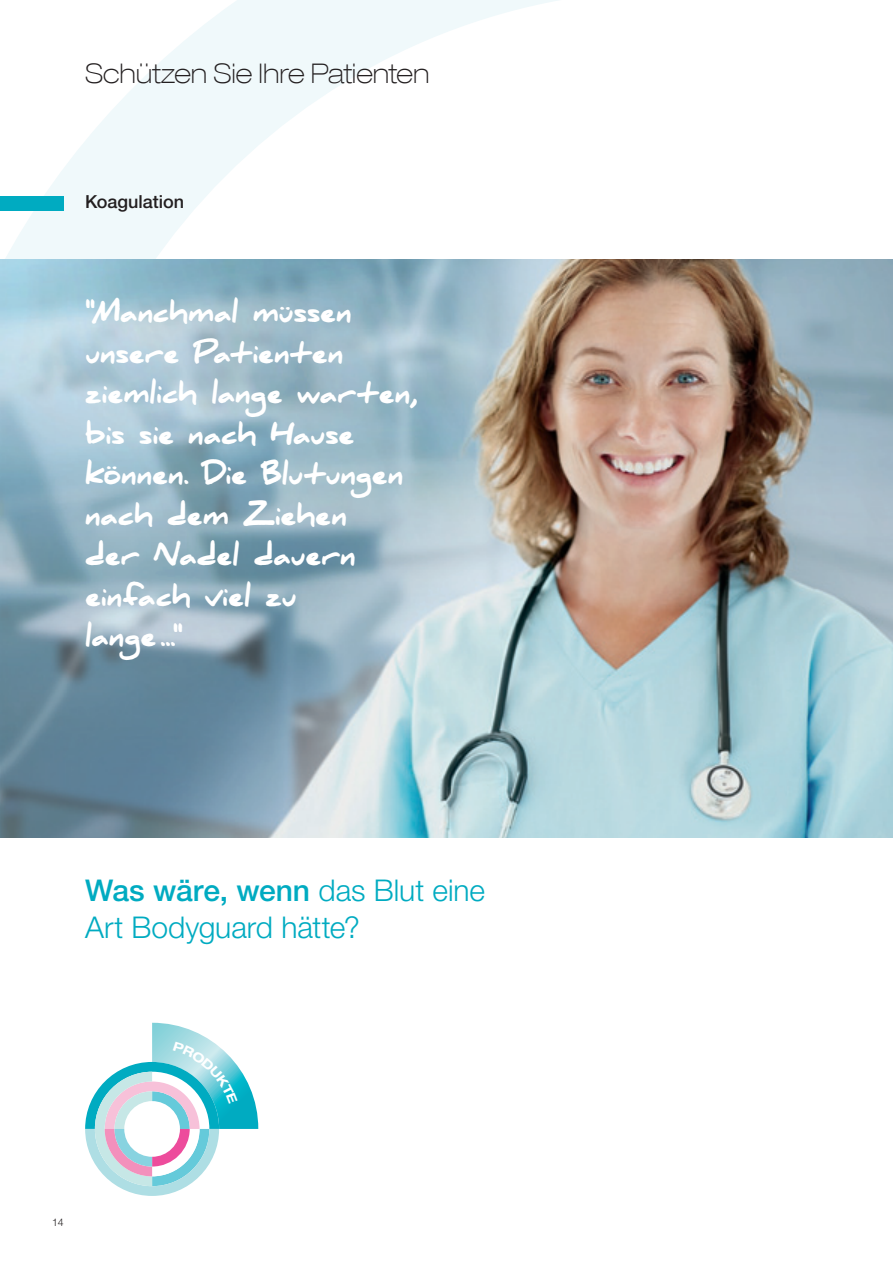
<style>
.page{position:relative;width:893px;height:1263px;background:#fff}
.page>*{position:absolute;margin:0;border:0;box-sizing:border-box;transform-origin:0 0}
.t1{font:300 30px/37px "Helvetica Neue LTW1 G";letter-spacing:-.005em;color:#00abc1}
.t2{font:900 27px/40.5px "Daniel";letter-spacing:-.005em;color:#fff}
.t3{font:100 expanded 27px "Helvetica Neue LT Com";color:#231f20}
.t4{font:500 18px "Helvetica Neue LTW1 G";color:#231f20}
.t5{font:300 10.5px "Helvetica Neue LTW1 G";color:#231f20}
.s1{font-weight:500}
</style>
<div class="page">
<svg style="left:0;top:0;width:558px;height:259px"></svg>
<div style="left:0;top:196px;width:64px;height:14px;background:#00abc1"></div>
<img style="left:0;top:259px;width:893px;height:579px">
<svg style="left:85px;top:1023px;width:173px;height:173px"></svg>
<p class="t3" style="left:85px;top:57px;width:346px">Schützen Sie Ihre Patienten</p>
<p class="t4" style="left:85px;top:191px;width:100px">Koagulation</p>
<p class="t2" style="left:85px;top:293px;width:334px">"Manchmal müssen unsere Patienten ziemlich lange warten, bis sie nach Hause können. Die Blutungen nach dem Ziehen<br>der Nadel dauern einfach viel zu<br>lange..."</p>
<p class="t1" style="left:85px;top:871px;width:402px"><span class="s1">Was wäre, wenn</span> das Blut eine<br>Art Bodyguard hätte?</p>
<p class="t5" style="left:52px;top:1215px;width:13px">14</p>
</div>
